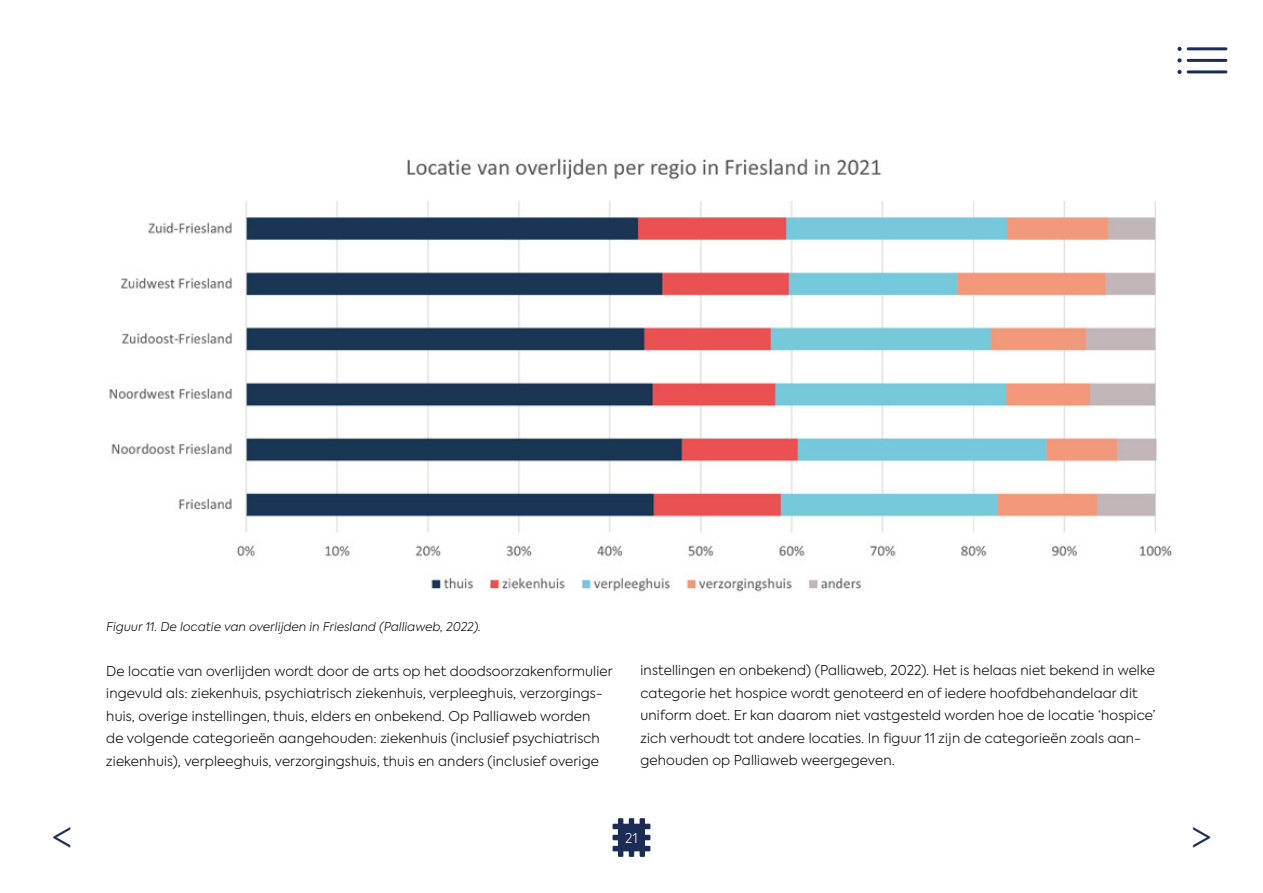
<style>
.page{position:relative;width:1263px;height:893px;background:#fff}
.page>*{position:absolute;margin:0;border:0;box-sizing:border-box;transform-origin:0 0}
.t1{font:300 39px "Axiforma";color:#1b2d54}
.t2{font:300 13.5px/22.5px "Axiforma";letter-spacing:.01em;color:#000}
.t3{font:300 13.5px "Axiforma";color:#fff}
.t4{font:italic 300 12px "Axiforma";letter-spacing:.01em;color:#000}
</style>
<div class="page">
<svg style="left:612px;top:818px;width:38px;height:39px"></svg>
<hr style="left:1188px;top:47px;width:38px;height:3px;background:#1b2d54">
<hr style="left:1188px;top:59px;width:38px;height:3px;background:#1b2d54">
<hr style="left:1188px;top:70px;width:38px;height:3px;background:#1b2d54">
<svg style="left:1177px;top:47px;width:4px;height:4px"></svg>
<svg style="left:1177px;top:58px;width:4px;height:4px"></svg>
<svg style="left:1177px;top:70px;width:4px;height:4px"></svg>
<img style="left:109px;top:158px;width:1063px;height:434px">
<p class="t4" style="left:106px;top:619px;width:376px">Figuur 11. De locatie van overlijden in Friesland (Palliaweb, 2022).</p>
<p class="t2" style="left:106px;top:660px;width:508px">De locatie van overlijden wordt door de arts op het doodsoorzakenformulier ingevuld als: ziekenhuis, psychiatrisch ziekenhuis, verpleeghuis, verzorgings&shy;huis, overige instellingen, thuis, elders en onbekend. Op Palliaweb worden<br>de volgende categorieën aangehouden: ziekenhuis (inclusief psychiatrisch ziekenhuis), verpleeghuis, verzorgingshuis, thuis en anders (inclusief overige</p>
<p class="t2" style="left:640px;top:659px;width:517px">instellingen en onbekend) (Palliaweb, 2022). Het is helaas niet bekend in welke categorie het hospice wordt genoteerd en of iedere hoofdbehandelaar dit uniform doet. Er kan daarom niet vastgesteld worden hoe de locatie ‘hospice’ zich verhoudt tot andere locaties. In figuur 11 zijn de categorieën zoals aan&shy;gehouden op Palliaweb weergegeven.</p>
<p class="t3" style="left:625px;top:829px;width:14px">21</p>
<h1 class="t1" style="left:1191px;top:811px;width:22px">&gt;</h1>
</div>
